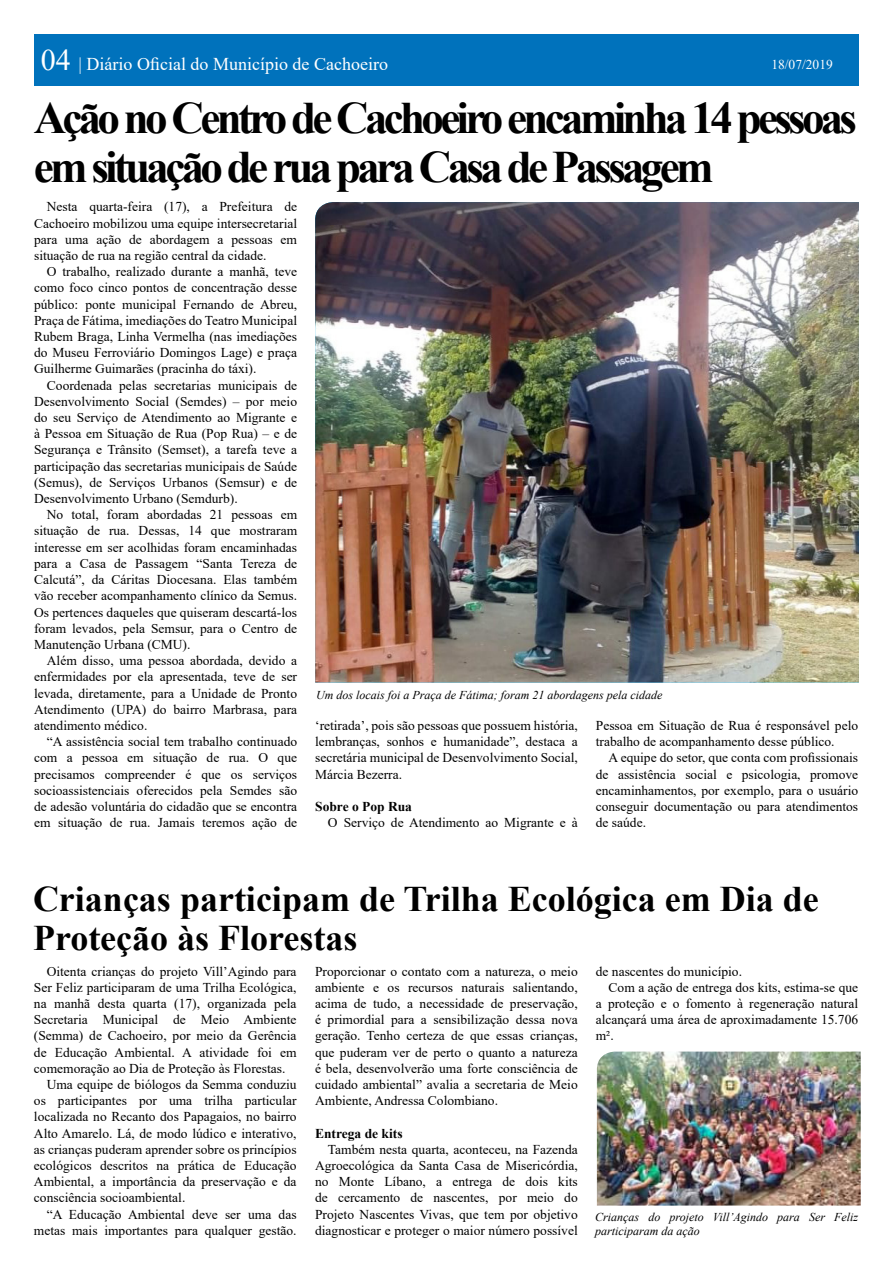
<style>
.page{position:relative;width:893px;height:1263px;background:#fff}
.page>*{position:absolute;margin:0;border:0;box-sizing:border-box;transform-origin:0 0}
.t1{font:700 45px/49.5px "Times New Roman";letter-spacing:-.08em;color:#000}
.t2{font:700 36px/39px "Times New Roman";color:#000}
.t3{font:18px "Times New Roman";color:#fff}
.t4{font:13.5px/16.2px "Times New Roman";color:#000;text-align:justify}
.t5{font:700 13.5px "Times New Roman";color:#000}
.t6{font:13.5px "Times New Roman";color:#fff}
.t7{font:italic 12px/14.4px "Times New Roman";color:#000}
.s1{font-size:30px}
</style>
<div class="page">
<img style="left:315px;top:202px;width:544px;height:480px">
<div style="left:34px;top:34px;width:824px;height:52px;background:#0072bc"></div>
<img style="left:597px;top:1051px;width:264px;height:154px">
<h3 class="t3" style="left:41px;top:51px;width:349px"><span class="s1">04</span> | Diário Oficial do Município de Cachoeiro</h3>
<p class="t6" style="left:771px;top:54px;width:63px">18/07/2019</p>
<h1 class="t1" style="left:34px;top:91px;width:825px">Ação no Centro de Cachoeiro encaminha 14 pessoas em situação de rua para Casa de Passagem</h1>
<p class="t4" style="left:34px;top:198px;width:264px;text-indent:13px">Nesta quarta-feira (17), a Prefeitura de Cachoeiro mobilizou uma equipe intersecretarial para uma ação de abordagem a pessoas em situação de rua na região central da cidade.</p>
<p class="t4" style="left:34px;top:263px;width:264px;text-indent:13px">O trabalho, realizado durante a manhã, teve como foco cinco pontos de concentração desse público: ponte municipal Fernando de Abreu, Praça de Fátima, imediações do Teatro Municipal Rubem Braga, Linha Vermelha (nas imediações do Museu Ferroviário Domingos Lage) e praça Guilherme Guimarães (pracinha do táxi).</p>
<p class="t4" style="left:34px;top:377px;width:264px;text-indent:13px">Coordenada pelas secretarias municipais de Desenvolvimento Social (Semdes) – por meio do seu Serviço de Atendimento ao Migrante e à Pessoa em Situação de Rua (Pop Rua) – e de Segurança e Trânsito (Semset), a tarefa teve a participação das secretarias municipais de Saúde (Semus), de Serviços Urbanos (Semsur) e de Desenvolvimento Urbano (Semdurb).</p>
<p class="t4" style="left:34px;top:506px;width:265px;text-indent:13px">No total, foram abordadas 21 pessoas em situação de rua. Dessas, 14 que mostraram interesse em ser acolhidas foram encaminhadas para a Casa de Passagem “Santa Tereza de Calcutá”, da Cáritas Diocesana. Elas também vão receber acompanhamento clínico da Semus.<br>Os pertences daqueles que quiseram descartá-los foram levados, pela Semsur, para o Centro de Manutenção Urbana (CMU).</p>
<p class="t4" style="left:34px;top:652px;width:264px;text-indent:13px">Além disso, uma pessoa abordada, devido a enfermidades por ela apresentada, teve de ser levada, diretamente, para a Unidade de Pronto Atendimento (UPA) do bairro Marbrasa, para atendimento médico.</p>
<p class="t4" style="left:34px;top:733px;width:265px;text-indent:13px">“A assistência social tem trabalho continuado com a pessoa em situação de rua. O que precisamos compreender é que os serviços socioassistenciais oferecidos pela Semdes são de adesão voluntária do cidadão que se encontra em situação de rua. Jamais teremos ação de</p>
<p class="t7" style="left:316px;top:687px;width:348px">Um dos locais foi a Praça de Fátima; foram 21 abordagens pela cidade</p>
<p class="t4" style="left:315px;top:717px;width:264px">‘retirada’, pois são pessoas que possuem história, lembranças, sonhos e humanidade”, destaca a secretária municipal de Desenvolvimento Social, Márcia Bezerra.</p>
<p class="t5" style="left:315px;top:797px;width:98px">Sobre o Pop Rua</p>
<p class="t4" style="left:328px;top:814px;width:251px">O Serviço de Atendimento ao Migrante e à</p>
<p class="t4" style="left:596px;top:717px;width:264px">Pessoa em Situação de Rua é responsável pelo trabalho de acompanhamento desse público.</p>
<p class="t4" style="left:596px;top:749px;width:264px;text-indent:13px">A equipe do setor, que conta com profissionais de assistência social e psicologia, promove encaminhamentos, por exemplo, para o usuário conseguir documentação ou para atendimentos de saúde.</p>
<h2 class="t2" style="left:33px;top:878px;width:787px">Crianças participam de Trilha Ecológica em Dia de<br>Proteção às Florestas</h2>
<p class="t4" style="left:47px;top:962px;width:251px">Oitenta crianças do projeto Vill’Agindo para</p>
<p class="t4" style="left:34px;top:979px;width:264px">Ser Feliz participaram de uma Trilha Ecológica,</p>
<p class="t4" style="left:34px;top:995px;width:264px">na manhã desta quarta (17), organizada pela</p>
<p class="t4" style="left:34px;top:1011px;width:264px">Secretaria Municipal de Meio Ambiente</p>
<p class="t4" style="left:34px;top:1027px;width:264px">(Semma) de Cachoeiro, por meio da Gerência</p>
<p class="t4" style="left:34px;top:1043px;width:264px">de Educação Ambiental. A atividade foi em</p>
<p class="t4" style="left:34px;top:1060px;width:253px">comemoração ao Dia de Proteção às Florestas.</p>
<p class="t4" style="left:47px;top:1076px;width:251px">Uma equipe de biólogos da Semma conduziu</p>
<p class="t4" style="left:34px;top:1092px;width:264px">os participantes por uma trilha particular</p>
<p class="t4" style="left:34px;top:1108px;width:264px">localizada no Recanto dos Papagaios, no bairro</p>
<p class="t4" style="left:34px;top:1124px;width:264px">Alto Amarelo. Lá, de modo lúdico e interativo,</p>
<p class="t4" style="left:34px;top:1141px;width:264px">as crianças puderam aprender sobre os princípios</p>
<p class="t4" style="left:34px;top:1157px;width:264px">ecológicos descritos na prática de Educação</p>
<p class="t4" style="left:34px;top:1173px;width:264px">Ambiental, a importância da preservação e da</p>
<p class="t4" style="left:34px;top:1189px;width:153px">consciência socioambiental.</p>
<p class="t4" style="left:47px;top:1205px;width:251px">“A Educação Ambiental deve ser uma das</p>
<p class="t4" style="left:34px;top:1222px;width:264px">metas mais importantes para qualquer gestão.</p>
<p class="t4" style="left:315px;top:962px;width:264px">Proporcionar o contato com a natureza, o meio ambiente e os recursos naturais salientando, acima de tudo, a necessidade de preservação, é primordial para a sensibilização dessa nova geração. Tenho certeza de que essas crianças, que puderam ver de perto o quanto a natureza é bela, desenvolverão uma forte consciência de cuidado ambiental” avalia a secretaria de Meio Ambiente, Andressa Colombiano.</p>
<p class="t5" style="left:315px;top:1123px;width:89px">Entrega de kits</p>
<p class="t4" style="left:315px;top:1141px;width:264px;text-indent:13px">Também nesta quarta, aconteceu, na Fazenda Agroecológica da Santa Casa de Misericórdia, no Monte Líbano, a entrega de dois kits de cercamento de nascentes, por meio do Projeto Nascentes Vivas, que tem por objetivo diagnosticar e proteger o maior número possível</p>
<p class="t4" style="left:596px;top:962px;width:148px">de nascentes do município.</p>
<p class="t4" style="left:609px;top:979px;width:251px">Com a ação de entrega dos kits, estima-se que</p>
<p class="t4" style="left:596px;top:995px;width:264px">a proteção e o fomento à regeneração natural</p>
<p class="t4" style="left:596px;top:1011px;width:264px">alcançará uma área de aproximadamente 15.706</p>
<p class="t4" style="left:596px;top:1027px;width:19px">m².</p>
<p class="t7" style="left:595px;top:1209px;width:265px">Crianças do projeto Vill’Agindo para Ser Feliz participaram da ação</p>
</div>
